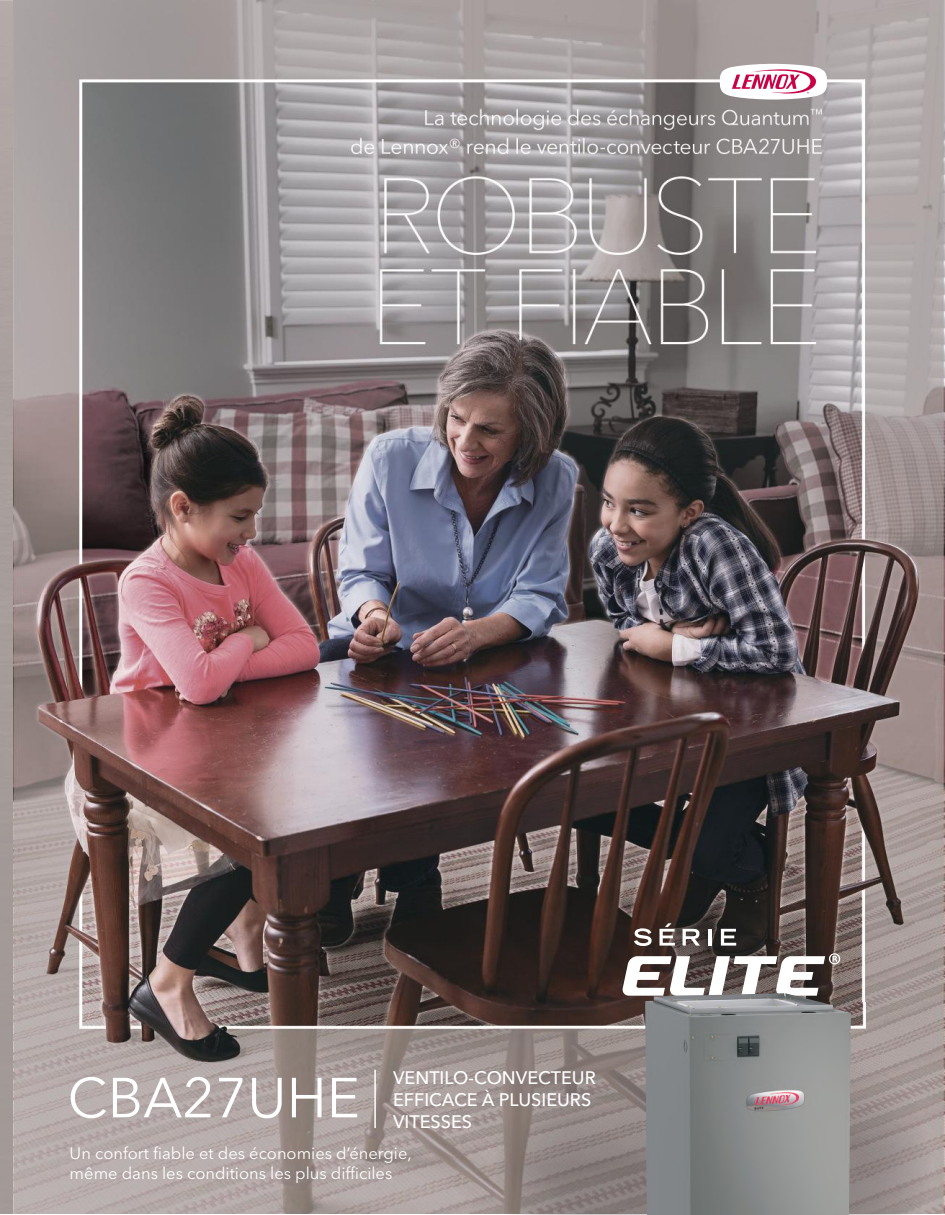
<style>
.page{position:relative;width:945px;height:1215px;background:#fff}
.page>*{position:absolute;margin:0;border:0;box-sizing:border-box;transform-origin:0 0}
.t1{font:55.8px "Avenir Next LT Pro";color:#fff}
.t2{font:500 18px/21.6px "Avenir Next LT Pro";color:#fff}
.t3{font:16.5px/19.8px "Avenir Next LT Pro";color:#fff}
</style>
<div class="page">
<img style="left:0;top:0;width:945px;height:1214px">
<svg style="left:494px;top:1002px;width:438px;height:213px;background:#8f8481"></svg>
<svg style="left:634px;top:928px;width:18px;height:18px"></svg>
<svg style="left:683px;top:929px;width:17px;height:17px"></svg>
<hr style="left:708px;top:929px;width:4px;height:17px;background:#fff">
<svg style="left:721px;top:929px;width:15px;height:17px"></svg>
<svg style="left:659px;top:923px;width:16px;height:23px"></svg>
<svg style="left:623px;top:953px;width:217px;height:43px"></svg>
<hr style="left:374px;top:1070px;width:2px;height:58px;background:#fff">
<svg style="left:720px;top:64px;width:107px;height:36px"></svg>
<img style="left:645px;top:993px;width:206px;height:222px">
<p class="t2" style="left:393px;top:1067px;width:204px">VENTILO-CONVECTEUR<br>EFFICACE À PLUSIEURS<br>VITESSES</p>
<h1 class="t1" style="left:68px;top:1065px;width:294px">CBA27UHE</h1>
<p class="t3" style="left:70px;top:1143px;width:344px">Un confort fiable et des économies d’énergie, même dans les conditions les plus difficiles</p>
</div>
